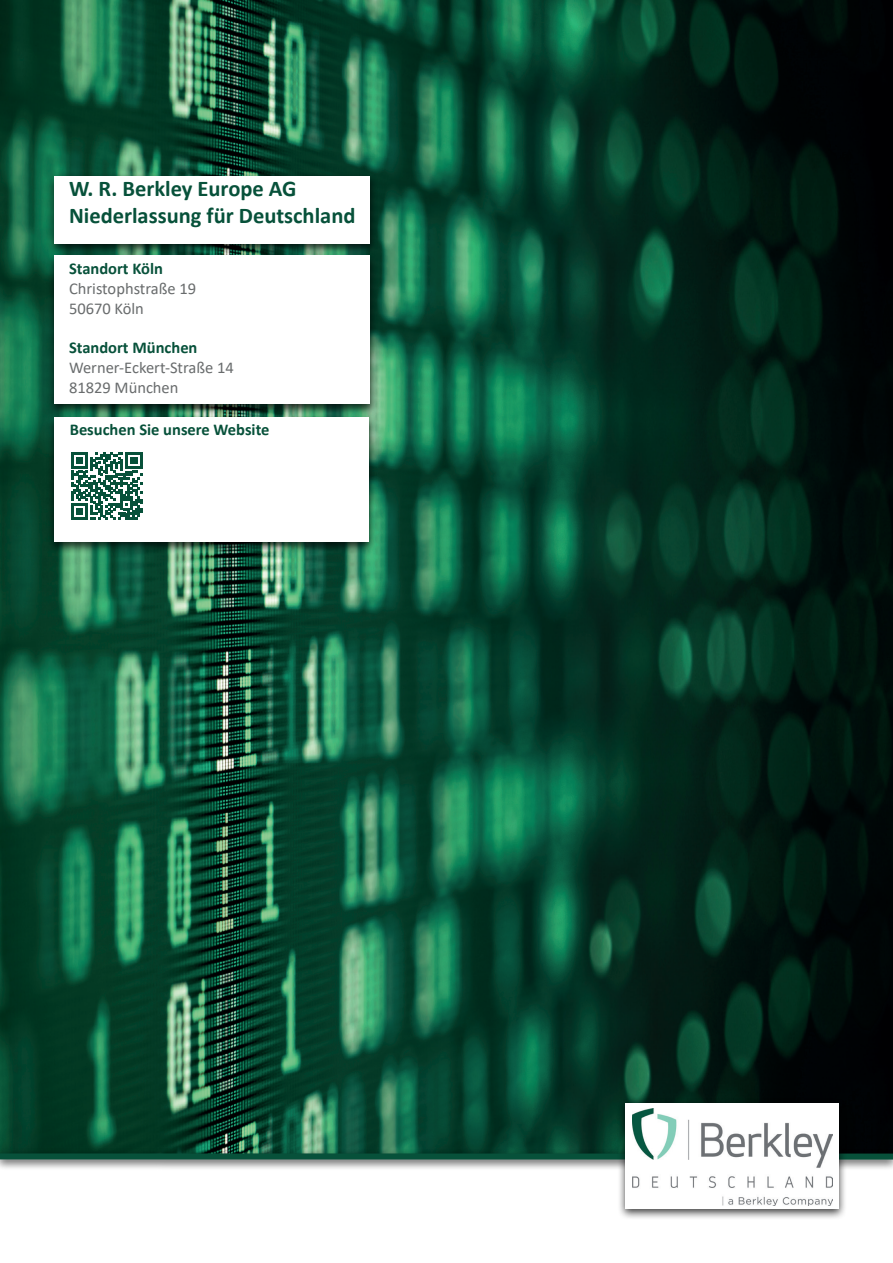
<style>
.page{position:relative;width:893px;height:1263px;background:#fff}
.page>*{position:absolute;margin:0;border:0;box-sizing:border-box;transform-origin:0 0}
.t1{font:700 22.5px/27px "Calibri";color:#07513a}
.t2{font:16.5px/19.8px "Calibri";color:#696c6d}
.t3{font:700 16.5px "Calibri";color:#07513a}
</style>
<div class="page">
<img style="left:0;top:0;width:893px;height:1148px">
<div style="left:46px;top:172px;width:332px;height:84px;background:#000001;opacity:.75"></div>
<div style="left:54px;top:176px;width:316px;height:67px;background:#fff"></div>
<div style="left:46px;top:252px;width:332px;height:165px;background:#000001;opacity:.75"></div>
<div style="left:54px;top:255px;width:316px;height:149px;background:#fff"></div>
<div style="left:0;top:1148px;width:893px;height:23px;background:#000001;opacity:.75"></div>
<div style="left:0;top:1153px;width:893px;height:6px;background:#07513a"></div>
<div style="left:617px;top:1099px;width:230px;height:121px;background:#000001;opacity:.75"></div>
<div style="left:625px;top:1104px;width:214px;height:105px;background:#fff"></div>
<img style="left:632px;top:1108px;width:200px;height:98px">
<div style="left:46px;top:413px;width:332px;height:141px;background:#000001;opacity:.75"></div>
<div style="left:55px;top:417px;width:314px;height:124px;background:#fff"></div>
<svg style="left:71px;top:452px;width:72px;height:68px"></svg>
<h1 class="t1" style="left:69px;top:175px;width:288px">W. R. Berkley Europe AG<br>Niederlassung für Deutschland</h1>
<p class="t3" style="left:69px;top:257px;width:95px">Standort Köln</p>
<p class="t2" style="left:69px;top:278px;width:129px">Christophstraße 19<br>50670 Köln</p>
<p class="t3" style="left:69px;top:336px;width:130px">Standort München</p>
<p class="t2" style="left:69px;top:357px;width:166px">Werner-Eckert-Straße 14<br>81829 München</p>
<p class="t3" style="left:70px;top:418px;width:201px">Besuchen Sie unsere Website</p>
</div>
